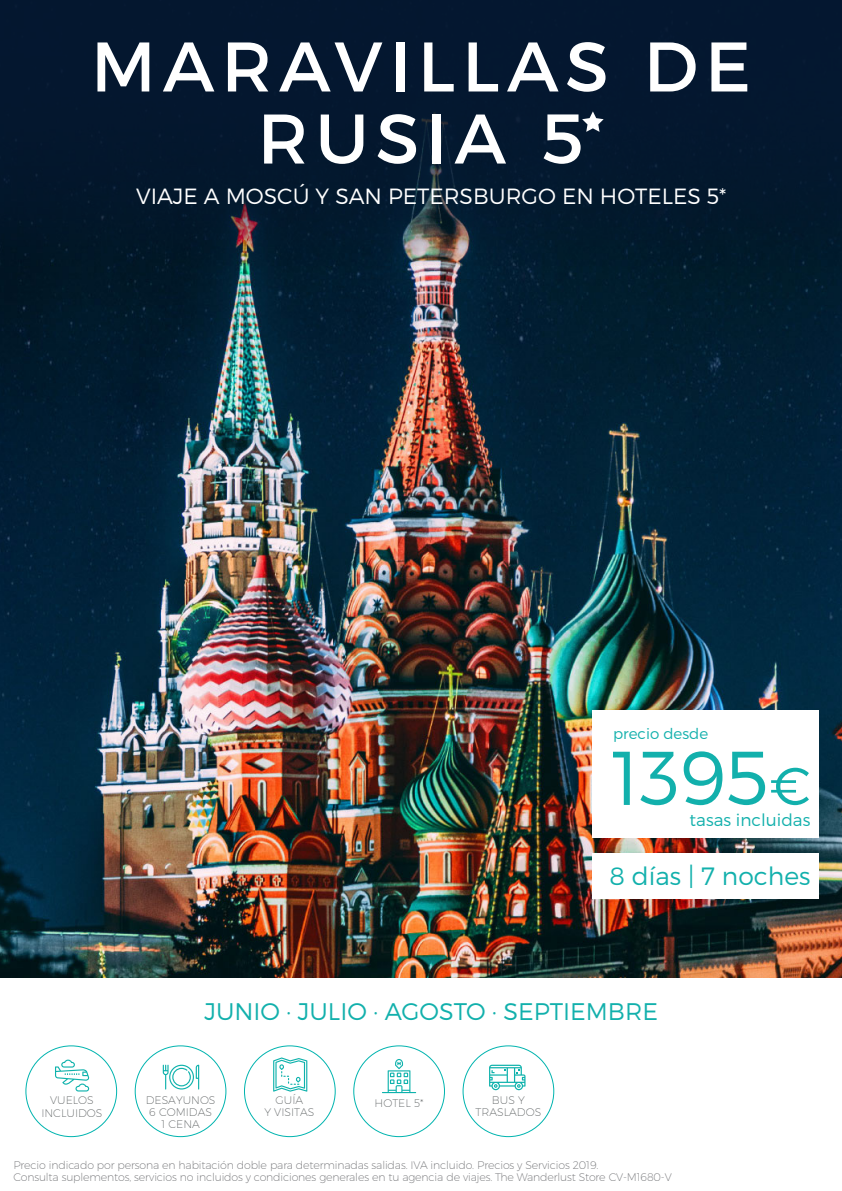
<style>
.page{position:relative;width:842px;height:1191px;background:#fff}
.page>*{position:absolute;margin:0;border:0;box-sizing:border-box;transform-origin:0 0}
.t1{font:300 76px "Montserrat";color:#12b0ac}
.t2{font:70px/72px "Montserrat";letter-spacing:.1em;color:#fff;text-align:center}
.t3{font:300 25px "Montserrat";color:#12b0ac}
.t4{font:300 24px "Montserrat";color:#12b0ac}
.t5{font:300 22px "Montserrat";color:#fff}
.t6{font:300 17px "Montserrat";color:#12b0ac}
.t7{font:300 15px "Montserrat";color:#12b0ac}
.t8{font:200 11px/12px "Montserrat";letter-spacing:-.015em;color:#6c6d70}
.t9{font:200 11px/12px "Montserrat";color:#5d6162;text-align:center}
.s1{font-size:53px}
</style>
<div class="page">
<img style="left:0;top:265px;width:842px;height:713px">
<div style="left:0;top:0;width:842px;height:265px;background:#04172f"></div>
<div style="left:593px;top:710px;width:226px;height:128px;background:#fff"></div>
<div style="left:593px;top:853px;width:226px;height:46px;background:#fff"></div>
<svg style="left:163px;top:1064px;width:36px;height:25px"></svg>
<svg style="left:489px;top:1064px;width:36px;height:26px"></svg>
<svg style="left:55px;top:1059px;width:34px;height:32px"></svg>
<svg style="left:273px;top:1057px;width:34px;height:34px"></svg>
<svg style="left:382px;top:1059px;width:34px;height:34px"></svg>
<svg style="left:582px;top:111px;width:22px;height:21px"></svg>
<h2 class="t2" style="left:91px;top:25px;width:661px">MARAVILLAS DE<br>RUSIA 5</h2>
<h3 class="t5" style="left:136px;top:183px;width:592px">VIAJE A MOSCÚ Y SAN PETERSBURGO EN HOTELES 5*</h3>
<h3 class="t7" style="left:613px;top:724px;width:97px">precio desde</h3>
<h1 class="t1" style="left:612px;top:731px;width:201px">1395<span class="s1">€</span></h1>
<h3 class="t6" style="left:689px;top:810px;width:122px">tasas incluidas</h3>
<h3 class="t3" style="left:610px;top:860px;width:202px">8 días | 7 noches</h3>
<h3 class="t4" style="left:204px;top:996px;width:455px">JUNIO · JULIO · AGOSTO · SEPTIEMBRE</h3>
<p class="t9" style="left:41px;top:1093px;width:63px;line-height:13.2px">VUELOS<br>INCLUIDOS</p>
<p class="t9" style="left:146px;top:1094px;width:71px">DESAYUNOS<br>6 COMIDAS<br>1 CENA</p>
<p class="t9" style="left:264px;top:1094px;width:51px">GUÍA<br>Y VISITAS</p>
<p class="t9" style="left:476px;top:1094px;width:67px">BUS Y<br>TRASLADOS</p>
<p class="t9" style="left:375px;top:1097px;width:50px">HOTEL 5*</p>
<p class="t8" style="left:13px;top:1158px;width:660px">Precio indicado por persona en habitación doble para determinadas salidas. IVA incluido. Precios y Servicios 2019.<br>Consulta suplementos, servicios no incluidos y condiciones generales en tu agencia de viajes. The Wanderlust Store CV-M1680-V</p>
</div>
